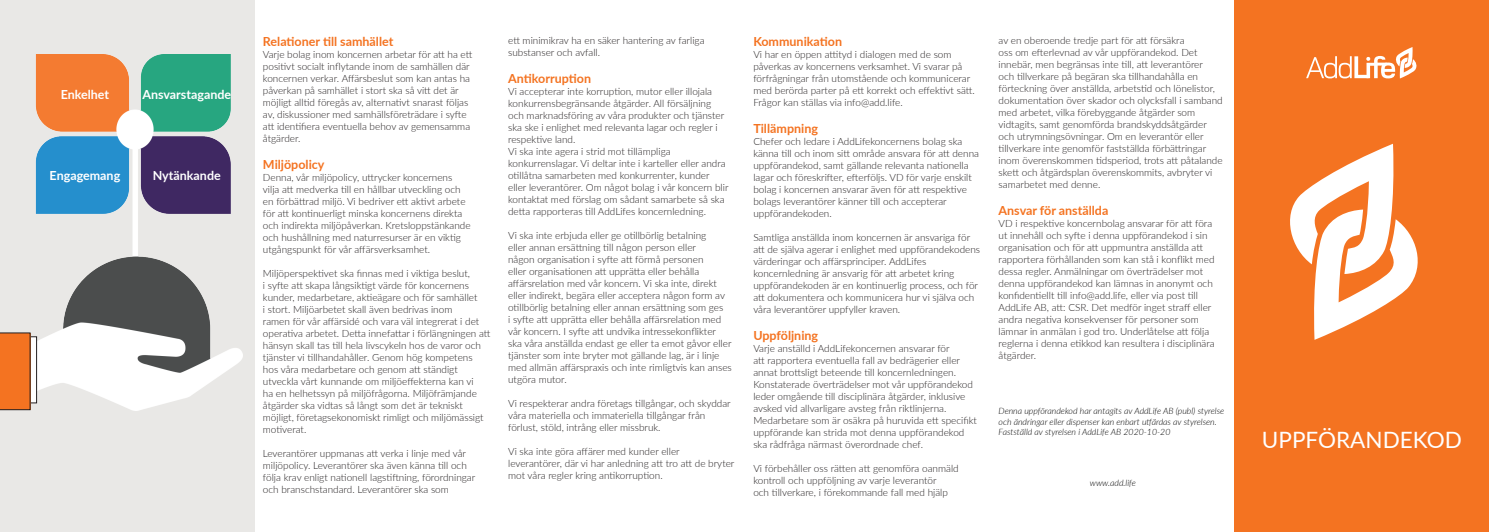
<style>
.page{position:relative;width:1489px;height:532px;background:#fff}
.page>*{position:absolute;margin:0;border:0;box-sizing:border-box;transform-origin:0 0}
.t1{font:22.5px "Lato";color:#fff}
.t2{font:700 12.5px "Lato";color:#f47321}
.t3{font:700 12.5px "Lato";color:#fff}
.t4{font:300 10px/12px "Lato";color:#231f20}
.t5{font:italic 300 8.75px/10.5px "Lato";color:#000}
</style>
<div class="page">
<div style="left:0;top:0;width:254px;height:531px;background:#e9e8e6"></div>
<img style="left:19px;top:55px;width:224px;height:355px">
<div style="left:1234px;top:0;width:254px;height:531px;background:#f47321"></div>
<svg style="left:1306px;top:47px;width:111px;height:31px"></svg>
<svg style="left:1290px;top:144px;width:128px;height:196px"></svg>
<svg style="left:0;top:332px;width:37px;height:77px;background:#e7803f"></svg>
<p class="t3" style="left:61px;top:85px;width:50px">Enkelhet</p>
<p class="t3" style="left:142px;top:85px;width:90px">Ansvarstagande</p>
<p class="t3" style="left:50px;top:166px;width:72px">Engagemang</p>
<p class="t3" style="left:153px;top:166px;width:69px">Nytänkande</p>
<p class="t2" style="left:263px;top:32px;width:132px">Relationer till samhället</p>
<p class="t4" style="left:263px;top:48px;width:211px">Varje bolag inom koncernen arbetar för att ha ett positivt socialt inflytande inom de samhällen där koncernen verkar. Affärsbeslut som kan antas ha påverkan på samhället i stort ska så vitt det är möjligt alltid föregås av, alternativt snarast följas av, diskussioner med samhällsföreträdare i syfte att identifiera eventuella behov av gemensamma åtgärder.</p>
<p class="t2" style="left:263px;top:155px;width:63px">Miljöpolicy</p>
<p class="t4" style="left:263px;top:171px;width:209px">Denna, vår miljöpolicy, uttrycker koncernens vilja att medverka till en hållbar utveckling och en förbättrad miljö. Vi bedriver ett aktivt arbete för att kontinuerligt minska koncernens direkta och indirekta miljöpåverkan. Kretsloppstänkande och hushållning med naturresurser är en viktig utgångspunkt för vår affärsverksamhet.</p>
<p class="t4" style="left:263px;top:267px;width:229px">Miljöperspektivet ska finnas med i viktiga beslut,<br>i syfte att skapa långsiktigt värde för koncernens kunder, medarbetare, aktieägare och för samhället<br>i stort. Miljöarbetet skall även bedrivas inom<br>ramen för vår affärsidé och vara väl integrerat i det operativa arbetet. Detta innefattar i förlängningen att hänsyn skall tas till hela livscykeln hos de varor och tjänster vi tillhandahåller. Genom hög kompetens hos våra medarbetare och genom att ständigt utveckla vårt kunnande om miljöeffekterna kan vi<br>ha en helhetssyn på miljöfrågorna. Miljöfrämjande åtgärder ska vidtas så långt som det är tekniskt möjligt, företagsekonomiskt rimligt och miljömässigt motiverat.</p>
<p class="t4" style="left:263px;top:447px;width:214px">Leverantörer uppmanas att verka i linje med vår miljöpolicy. Leverantörer ska även känna till och följa krav enligt nationell lagstiftning, förordningar och branschstandard. Leverantörer ska som</p>
<p class="t4" style="left:508px;top:34px;width:198px">ett minimikrav ha en säker hantering av farliga substanser och avfall.</p>
<p class="t2" style="left:508px;top:69px;width:84px">Antikorruption</p>
<p class="t4" style="left:508px;top:85px;width:222px">Vi accepterar inte korruption, mutor eller illojala konkurrensbegränsande åtgärder. All försäljning och marknadsföring av våra produkter och tjänster ska ske i enlighet med relevanta lagar och regler i respektive land.<br>Vi ska inte agera i strid mot tillämpliga konkurrenslagar. Vi deltar inte i karteller eller andra otillåtna samarbeten med konkurrenter, kunder eller leverantörer. Om något bolag i vår koncern blir kontaktat med förslag om sådant samarbete så ska detta rapporteras till AddLifes koncernledning.</p>
<p class="t4" style="left:508px;top:229px;width:225px">Vi ska inte erbjuda eller ge otillbörlig betalning<br>eller annan ersättning till någon person eller<br>någon organisation i syfte att förmå personen<br>eller organisationen att upprätta eller behålla affärsrelation med vår koncern. Vi ska inte, direkt eller indirekt, begära eller acceptera någon form av otillbörlig betalning eller annan ersättning som ges<br>i syfte att upprätta eller behålla affärsrelation med vår koncern. I syfte att undvika intressekonflikter ska våra anställda endast ge eller ta emot gåvor eller tjänster som inte bryter mot gällande lag, är i linje med allmän affärspraxis och inte rimligtvis kan anses utgöra mutor.</p>
<p class="t4" style="left:508px;top:397px;width:224px">Vi respekterar andra företags tillgångar, och skyddar våra materiella och immateriella tillgångar från förlust, stöld, intrång eller missbruk.</p>
<p class="t4" style="left:508px;top:445px;width:228px">Vi ska inte göra affärer med kunder eller leverantörer, där vi har anledning att tro att de bryter mot våra regler kring antikorruption.</p>
<p class="t2" style="left:753px;top:32px;width:90px">Kommunikation</p>
<p class="t4" style="left:753px;top:48px;width:223px">Vi har en öppen attityd i dialogen med de som påverkas av koncernens verksamhet. Vi svarar på förfrågningar från utomstående och kommunicerar med berörda parter på ett korrekt och effektivt sätt.<br>Frågor kan ställas via info@add.life.</p>
<p class="t2" style="left:753px;top:119px;width:66px">Tillämpning</p>
<p class="t4" style="left:753px;top:135px;width:227px">Chefer och ledare i AddLifekoncernens bolag ska känna till och inom sitt område ansvara för att denna uppförandekod, samt gällande relevanta nationella lagar och föreskrifter, efterföljs. VD för varje enskilt bolag i koncernen ansvarar även för att respektive bolags leverantörer känner till och accepterar uppförandekoden.</p>
<p class="t4" style="left:753px;top:231px;width:228px">Samtliga anställda inom koncernen är ansvariga för att de själva agerar i enlighet med uppförandekodens värderingar och affärsprinciper. AddLifes koncernledning är ansvarig för att arbetet kring uppförandekoden är en kontinuerlig process, och för att dokumentera och kommunicera hur vi själva och våra leverantörer uppfyller kraven.</p>
<p class="t2" style="left:753px;top:326px;width:66px">Uppföljning</p>
<p class="t4" style="left:753px;top:342px;width:225px">Varje anställd i AddLifekoncernen ansvarar för<br>att rapportera eventuella fall av bedrägerier eller annat brottsligt beteende till koncernledningen.<br>Konstaterade överträdelser mot vår uppförandekod leder omgående till disciplinära åtgärder, inklusive avsked vid allvarligare avsteg från riktlinjerna.<br>Medarbetare som är osäkra på huruvida ett specifikt uppförande kan strida mot denna uppförandekod ska rådfråga närmast överordnade chef.</p>
<p class="t4" style="left:753px;top:462px;width:207px">Vi förbehåller oss rätten att genomföra oanmäld kontroll och uppföljning av varje leverantör<br>och tillverkare, i förekommande fall med hjälp</p>
<p class="t4" style="left:998px;top:34px;width:226px">av en oberoende tredje part för att försäkra<br>oss om efterlevnad av vår uppförandekod. Det innebär, men begränsas inte till, att leverantörer<br>och tillverkare på begäran ska tillhandahålla en förteckning över anställda, arbetstid och lönelistor, dokumentation över skador och olycksfall i samband med arbetet, vilka förebyggande åtgärder som vidtagits, samt genomförda brandskyddsåtgärder och utrymningsövningar. Om en leverantör eller tillverkare inte genomför fastställda förbättringar inom överenskommen tidsperiod, trots att påtalande skett och åtgärdsplan överenskommits, avbryter vi samarbetet med denne.</p>
<p class="t2" style="left:998px;top:201px;width:111px">Ansvar för anställda</p>
<p class="t4" style="left:998px;top:217px;width:218px">VD i respektive koncernbolag ansvarar för att föra ut innehåll och syfte i denna uppförandekod i sin organisation och för att uppmuntra anställda att rapportera förhållanden som kan stå i konflikt med dessa regler. Anmälningar om överträdelser mot denna uppförandekod kan lämnas in anonymt och konfidentiellt till info@add.life, eller via post till AddLife AB, att: CSR. Det medför inget straff eller andra negativa konsekvenser för personer som lämnar in anmälan i god tro. Underlåtelse att följa reglerna i denna etikkod kan resultera i disciplinära åtgärder.</p>
<p class="t5" style="left:998px;top:405px;width:227px">Denna uppförandekod har antagits av AddLife AB (publ) styrelse och ändringar eller dispenser kan enbart utfärdas av styrelsen.<br>Fastställd av styrelsen i AddLife AB 2020-10-20</p>
<p class="t5" style="left:1089px;top:477px;width:47px">www.add.life</p>
<h1 class="t1" style="left:1261px;top:423px;width:201px">UPPFÖRANDEKOD</h1>
</div>
